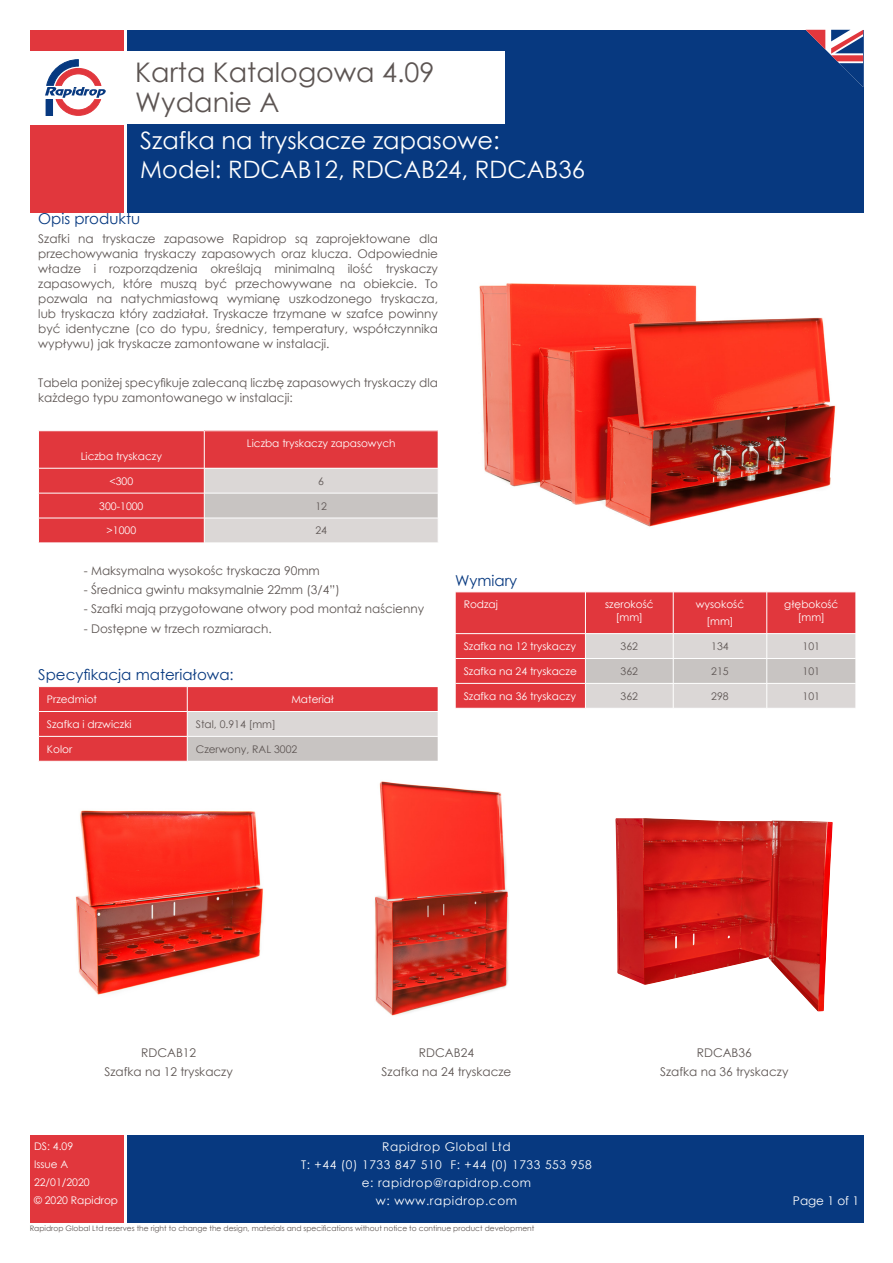
<style>
.page{position:relative;width:893px;height:1263px;background:#fff}
.page>*{position:absolute;margin:0;border:0;box-sizing:border-box;transform-origin:0 0}
.t1{font:27px/30px "Century Gothic";color:#5d5553}
.t2{font:24px/28.8px "Century Gothic";color:#fff}
.BODYTEXT{font:15px "Century Gothic";color:#073980}
.BODYTEXT-2{font:12px/15px "Century Gothic";color:#5d5553;text-align:justify}
.t3{font:12px/18px "Century Gothic";letter-spacing:.05em;color:#fff;text-align:center}
.HEADLINE1{font:12px "Century Gothic";color:#5d5553}
.BODYTEXT-3{font:10.5px/18px "Century Gothic";color:#fff;text-align:center}
.BODYTEXT-4{font:10.5px "Century Gothic";color:#5d5553}
.t4{font:7.5px "Century Gothic";color:#5d5553}
</style>
<div class="page">
<div style="left:30px;top:30px;width:93px;height:183px;background:#e1373d"></div>
<div style="left:30px;top:52px;width:93px;height:73px;background:#fff"></div>
<div style="left:30px;top:1135px;width:93px;height:88px;background:#e1373d"></div>
<div style="left:127px;top:1135px;width:736px;height:88px;background:#073980"></div>
<div style="left:127px;top:30px;width:736px;height:183px;background:#073980"></div>
<svg style="left:45px;top:59px;width:61px;height:57px"></svg>
<svg style="left:806px;top:30px;width:57px;height:57px"></svg>
<div style="left:127px;top:52px;width:378px;height:72px;background:#fff"></div>
<svg style="left:38px;top:431px;width:400px;height:112px;background:#dd787b"></svg>
<img style="left:479px;top:283px;width:357px;height:244px">
<div style="left:187px;top:687px;width:251px;height:24px;background:#e1373d"></div>
<div style="left:187px;top:711px;width:251px;height:25px;background:#dbd7d6"></div>
<div style="left:187px;top:736px;width:251px;height:25px;background:#c8c4c2"></div>
<hr style="left:187px;top:736px;width:251px;height:1px;background:#fff">
<svg style="left:38px;top:687px;width:150px;height:74px;background:#e23f45"></svg>
<hr style="left:187px;top:711px;width:251px;height:1px;background:#fff">
<svg style="left:455px;top:593px;width:401px;height:115px;background:#dc7b7d"></svg>
<hr style="left:455px;top:683px;width:130px;height:1px;background:#fff">
<hr style="left:585px;top:683px;width:88px;height:1px;background:#fff">
<hr style="left:673px;top:683px;width:94px;height:1px;background:#fff">
<hr style="left:455px;top:592px;width:1px;height:41px;background:#fff">
<hr style="left:585px;top:592px;width:1px;height:41px;background:#fff">
<hr style="left:673px;top:592px;width:1px;height:41px;background:#fff">
<hr style="left:766px;top:592px;width:1px;height:41px;background:#fff">
<hr style="left:455px;top:633px;width:130px;height:1px;background:#fff">
<hr style="left:585px;top:633px;width:88px;height:1px;background:#fff">
<hr style="left:673px;top:633px;width:94px;height:1px;background:#fff">
<hr style="left:767px;top:633px;width:89px;height:1px;background:#fff">
<hr style="left:455px;top:658px;width:130px;height:1px;background:#fff">
<hr style="left:585px;top:658px;width:88px;height:1px;background:#fff">
<hr style="left:673px;top:658px;width:94px;height:1px;background:#fff">
<hr style="left:767px;top:658px;width:89px;height:1px;background:#fff">
<hr style="left:767px;top:683px;width:89px;height:1px;background:#fff">
<img style="left:75px;top:810px;width:189px;height:185px">
<img style="left:374px;top:781px;width:135px;height:235px">
<img style="left:615px;top:818px;width:218px;height:193px">
<h1 class="t1" style="left:135px;top:56px;width:301px">Karta Katalogowa 4.09<br>Wydanie A</h1>
<h2 class="t2" style="left:140px;top:125px;width:446px">Szafka na tryskacze zapasowe:<br>Model: RDCAB12, RDCAB24, RDCAB36</h2>
<p class="BODYTEXT" style="left:38px;top:208px;width:103px">Opis produktu</p>
<p class="BODYTEXT-2" style="left:38px;top:231px;width:401px">Szafki na tryskacze zapasowe Rapidrop są zaprojektowane dla przechowywania tryskaczy zapasowych oraz klucza. Odpowiednie władze i rozporządzenia określają minimalną ilość tryskaczy zapasowych, które muszą być przechowywane na obiekcie. To pozwala na natychmiastową wymianę uszkodzonego tryskacza, lub tryskacza który zadziałał. Tryskacze trzymane w szafce powinny być identyczne (co do typu, średnicy, temperatury, współczynnika wypływu) jak tryskacze zamontowane w instalacji.</p>
<p class="BODYTEXT-2" style="left:38px;top:375px;width:401px">Tabela poniżej specyfikuje zalecaną liczbę zapasowych tryskaczy dla każdego typu zamontowanego w instalacji:</p>
<p class="BODYTEXT-3" style="left:81px;top:447px;width:83px">Liczba tryskaczy</p>
<p class="BODYTEXT-3" style="left:247px;top:434px;width:150px">Liczba tryskaczy zapasowych</p>
<p class="BODYTEXT-3" style="left:109px;top:472px;width:25px">&lt;300</p>
<p class="BODYTEXT-4" style="left:318px;top:473px;width:7px">6</p>
<p class="BODYTEXT-3" style="left:99px;top:496px;width:46px">300-1000</p>
<p class="BODYTEXT-4" style="left:315px;top:498px;width:13px">12</p>
<p class="BODYTEXT-3" style="left:107px;top:521px;width:31px">&gt;1000</p>
<p class="BODYTEXT-4" style="left:315px;top:523px;width:13px">24</p>
<p class="BODYTEXT-2" style="left:84px;top:563px;width:238px">- Maksymalna wysokośc tryskacza 90mm</p>
<p class="BODYTEXT-2" style="left:84px;top:582px;width:257px">- Średnica gwintu maksymalnie 22mm (3/4”)</p>
<p class="BODYTEXT-2" style="left:84px;top:601px;width:342px">- Szafki mają przygotowane otwory pod montaż naścienny</p>
<p class="BODYTEXT-2" style="left:84px;top:621px;width:190px">- Dostępne w trzech rozmiarach.</p>
<p class="BODYTEXT" style="left:38px;top:664px;width:197px">Specyfikacja materiałowa:</p>
<p class="BODYTEXT-3" style="left:47px;top:690px;width:52px">Przedmiot</p>
<p class="BODYTEXT-3" style="left:291px;top:690px;width:44px">Materiał</p>
<p class="BODYTEXT-3" style="left:47px;top:715px;width:86px">Szafka i drzwiczki</p>
<p class="BODYTEXT-4" style="left:196px;top:717px;width:82px">Stal, 0.914 [mm]</p>
<p class="BODYTEXT-3" style="left:47px;top:740px;width:27px">Kolor</p>
<p class="BODYTEXT-4" style="left:196px;top:742px;width:103px">Czerwony, RAL 3002</p>
<p class="BODYTEXT" style="left:455px;top:570px;width:64px">Wymiary</p>
<p class="BODYTEXT-3" style="left:464px;top:595px;width:36px">Rodzaj</p>
<p class="BODYTEXT-3" style="left:605px;top:598px;width:50px;line-height:12.6px">szerokość [mm]</p>
<p class="BODYTEXT-3" style="left:696px;top:595px;width:50px">wysokość</p>
<p class="BODYTEXT-3" style="left:706px;top:612px;width:29px">[mm]</p>
<p class="BODYTEXT-3" style="left:784px;top:598px;width:56px;line-height:12.6px">głębokość [mm]</p>
<p class="BODYTEXT-3" style="left:464px;top:637px;width:114px">Szafka na 12 tryskaczy</p>
<p class="BODYTEXT-4" style="left:621px;top:639px;width:19px">362</p>
<p class="BODYTEXT-4" style="left:711px;top:639px;width:19px">134</p>
<p class="BODYTEXT-4" style="left:803px;top:639px;width:19px">101</p>
<p class="BODYTEXT-3" style="left:464px;top:662px;width:115px">Szafka na 24 tryskacze</p>
<p class="BODYTEXT-4" style="left:621px;top:664px;width:19px">362</p>
<p class="BODYTEXT-4" style="left:711px;top:664px;width:19px">215</p>
<p class="BODYTEXT-4" style="left:803px;top:664px;width:19px">101</p>
<p class="BODYTEXT-3" style="left:464px;top:687px;width:114px">Szafka na 36 tryskaczy</p>
<p class="BODYTEXT-4" style="left:621px;top:689px;width:19px">362</p>
<p class="BODYTEXT-4" style="left:711px;top:689px;width:19px">298</p>
<p class="BODYTEXT-4" style="left:803px;top:689px;width:19px">101</p>
<p class="HEADLINE1" style="left:141px;top:1044px;width:57px">RDCAB12</p>
<p class="HEADLINE1" style="left:104px;top:1063px;width:130px">Szafka na 12 tryskaczy</p>
<p class="BODYTEXT-3" style="left:34px;top:1137px;width:86px;text-align:left">DS: 4.09<br>Issue A<br>22/01/2020<br>© 2020 Rapidrop</p>
<p class="HEADLINE1" style="left:419px;top:1044px;width:57px">RDCAB24</p>
<p class="HEADLINE1" style="left:382px;top:1063px;width:131px">Szafka na 24 tryskacze</p>
<p class="t3" style="left:301px;top:1138px;width:292px">Rapidrop Global Ltd<br>T: +44 (0) 1733 847 510 F: +44 (0) 1733 553 958 e: rapidrop@rapidrop.com<br>w: www.rapidrop.com</p>
<p class="t4" style="left:30px;top:1223px;width:506px">Rapidrop Global Ltd reserves the right to change the design, materials and specifications without notice to continue product development</p>
<p class="HEADLINE1" style="left:697px;top:1044px;width:57px">RDCAB36</p>
<p class="HEADLINE1" style="left:660px;top:1063px;width:130px">Szafka na 36 tryskaczy</p>
<p class="t3" style="left:793px;top:1192px;width:68px">Page 1 of 1</p>
</div>
